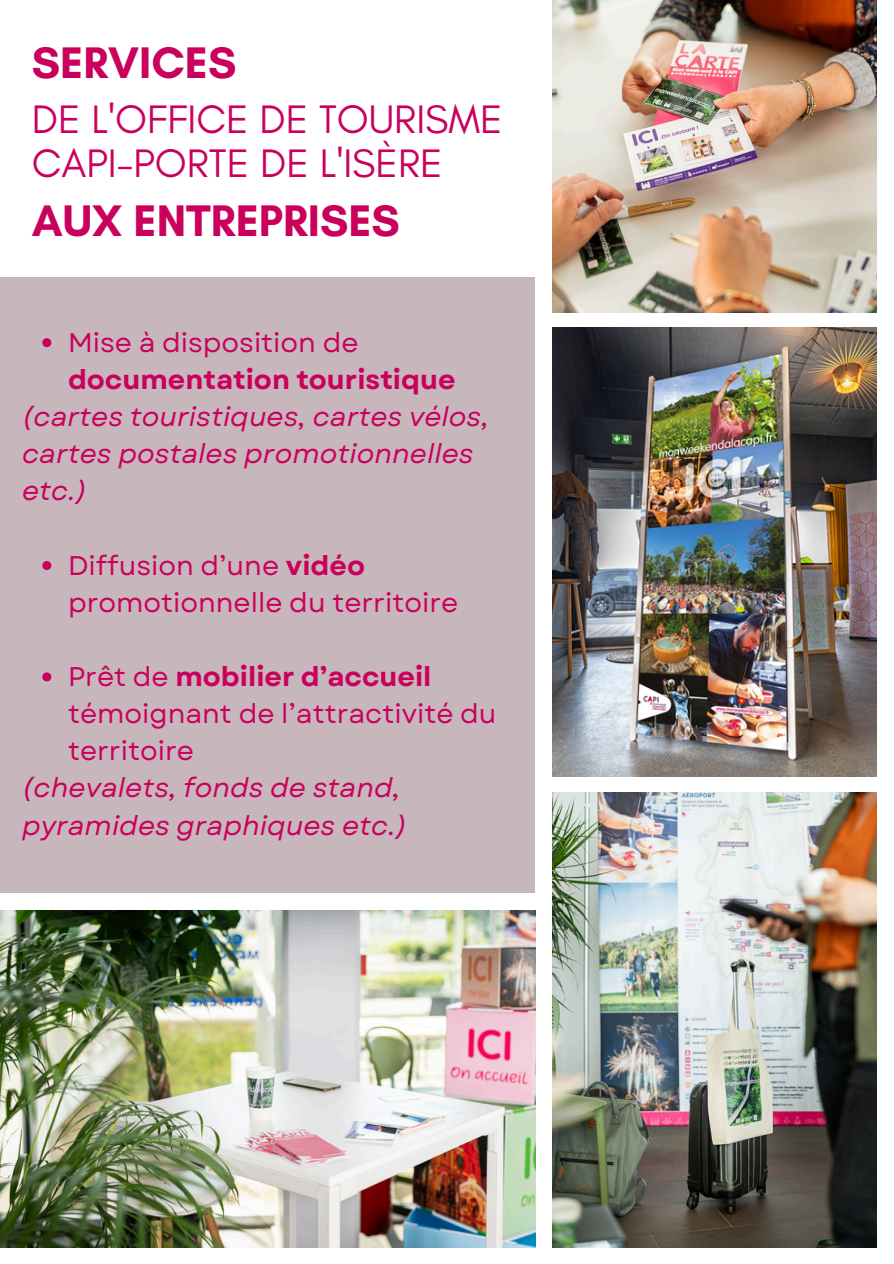
<style>
.page{position:relative;width:894px;height:1264px;background:#fff}
.page>*{position:absolute;margin:0;border:0;box-sizing:border-box;transform-origin:0 0}
.t1{font:700 45px "Glacial Indifference";color:#ca005d}
.t2{font:40.5px/43.8px "Glacial Indifference";color:#ca005d}
.t3{font:italic 27px/37.2px "Garet";color:#ca005d}
.t4{font:27px/37.2px "Garet";color:#ca005d}
.t5{font:700 27px/37.2px "Garet";color:#ca005d}
.s1{font-weight:400}
.s2{font-weight:700}
</style>
<div class="page">
<div style="left:0;top:0;width:893px;height:1263px;background:#c8b6bd"></div>
<div style="left:0;top:0;width:893px;height:277px;background:#fff"></div>
<div style="left:535px;top:0;width:358px;height:1263px;background:#fff"></div>
<div style="left:0;top:893px;width:893px;height:370px;background:#fff"></div>
<img style="left:552px;top:792px;width:324px;height:455px">
<img style="left:0;top:910px;width:536px;height:337px">
<img style="left:552px;top:0;width:324px;height:312px">
<img style="left:552px;top:327px;width:324px;height:449px">
<svg style="left:42px;top:338px;width:9px;height:9px"></svg>
<svg style="left:42px;top:561px;width:9px;height:9px"></svg>
<svg style="left:42px;top:672px;width:9px;height:9px"></svg>
<p class="t1" style="left:32px;top:35px;width:206px">SERVICES</p>
<p class="t2" style="left:32px;top:97px;width:472px">DE L'OFFICE DE TOURISME<br>CAPI-PORTE DE L'ISÈRE</p>
<p class="t1" style="left:32px;top:194px;width:369px">AUX ENTREPRISES</p>
<p class="t5" style="left:68px;top:324px;width:389px"><span class="s1">Mise à disposition de </span>documentation touristique</p>
<p class="t3" style="left:22px;top:398px;width:468px">(cartes touristiques, cartes vélos, cartes postales promotionnelles etc.)</p>
<p class="t4" style="left:68px;top:546px;width:391px">Diffusion d’une <span class="s2">vidéo </span>promotionnelle du territoire</p>
<p class="t4" style="left:68px;top:658px;width:430px">Prêt de <span class="s2">mobilier d’accueil </span>témoignant de l’attractivité du territoire</p>
<p class="t3" style="left:22px;top:769px;width:386px">(chevalets, fonds de stand, pyramides graphiques etc.)</p>
</div>
